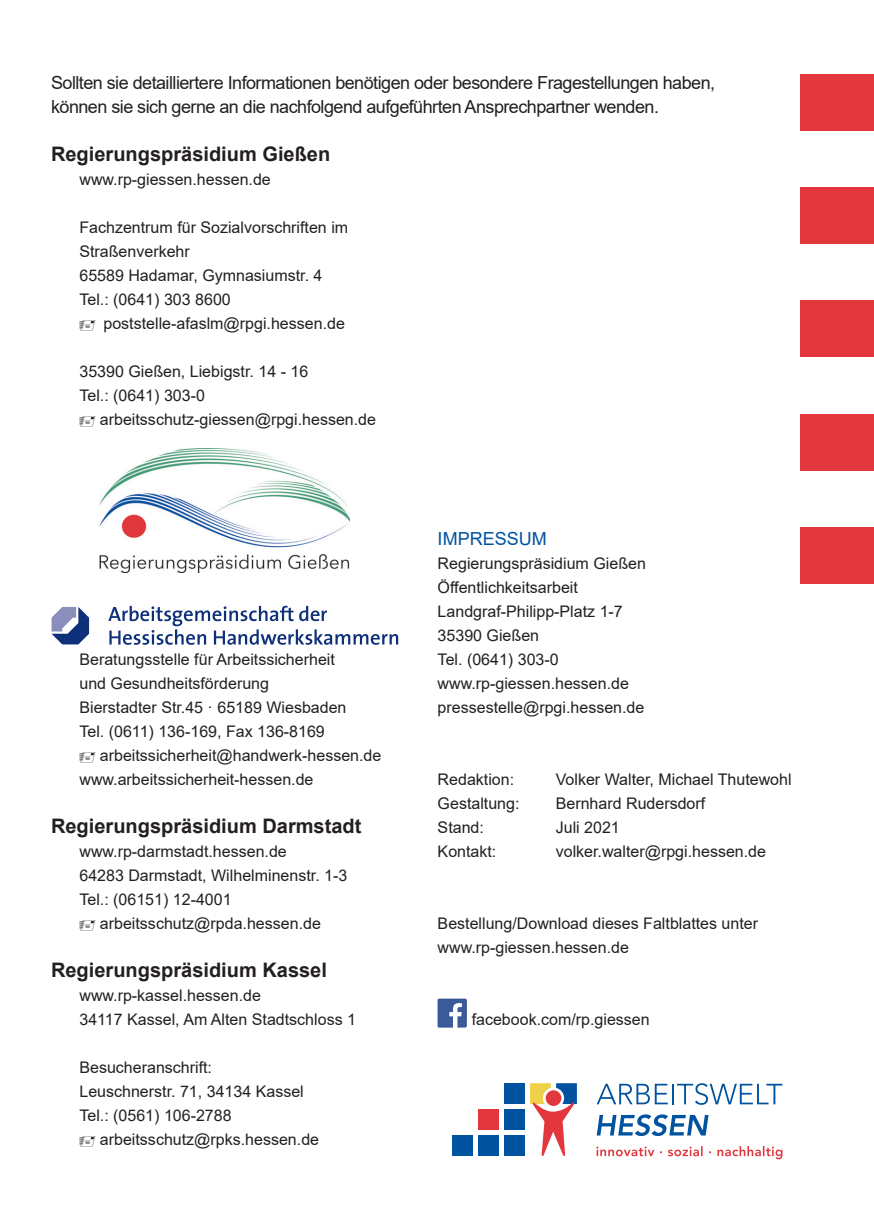
<style>
.page{position:relative;width:874px;height:1225px;background:#fff}
.page>*{position:absolute;margin:0;border:0;box-sizing:border-box;transform-origin:0 0}
.t1{font:700 20px "Arial";color:#231f20}
.t2{font:18px/24px "Arial";letter-spacing:-.03em;color:#231f20}
.t3{font:18px "Arial";color:#0153a0}
.t4{font:16px/24px "Arial";color:#231f20}
</style>
<div class="page">
<div style="left:504px;top:1083px;width:20px;height:21px;background:#0153a0"></div>
<div style="left:504px;top:1135px;width:20px;height:21px;background:#0153a0"></div>
<div style="left:478px;top:1135px;width:20px;height:21px;background:#0153a0"></div>
<div style="left:452px;top:1135px;width:20px;height:21px;background:#0153a0"></div>
<div style="left:504px;top:1109px;width:20px;height:21px;background:#0153a0"></div>
<div style="left:478px;top:1109px;width:20px;height:21px;background:#e1373d"></div>
<svg style="left:596px;top:1083px;width:71px;height:21px"></svg>
<hr style="left:671px;top:1083px;width:2px;height:21px;background:#0153a0">
<svg style="left:677px;top:1083px;width:105px;height:21px"></svg>
<svg style="left:596px;top:1114px;width:112px;height:22px"></svg>
<svg style="left:596px;top:1146px;width:186px;height:13px"></svg>
<svg style="left:530px;top:1083px;width:46px;height:73px"></svg>
<div style="left:545px;top:1090px;width:16px;height:16px;background:#e1373d;border-radius:50%"></div>
<img style="left:100px;top:448px;width:249px;height:125px">
<img style="left:437px;top:999px;width:29px;height:28px">
<svg style="left:51px;top:607px;width:38px;height:37px"></svg>
<svg style="left:108px;top:606px;width:290px;height:39px"></svg>
<div style="left:799px;top:74px;width:74px;height:56px;background:#e1373d"></div>
<div style="left:799px;top:187px;width:74px;height:57px;background:#e1373d"></div>
<div style="left:799px;top:300px;width:74px;height:57px;background:#e1373d"></div>
<div style="left:799px;top:527px;width:74px;height:57px;background:#e1373d"></div>
<div style="left:799px;top:414px;width:74px;height:57px;background:#e1373d"></div>
<p class="t2" style="left:51px;top:71px;width:665px">Sollten sie detailliertere Informationen benötigen oder besondere Fragestellungen haben, können sie sich gerne an die nachfolgend aufgeführten Ansprechpartner wenden.</p>
<p class="t1" style="left:51px;top:140px;width:280px">Regierungspräsidium Gießen</p>
<p class="t4" style="left:79px;top:167px;width:193px">www.rp-giessen.hessen.de</p>
<p class="t4" style="left:79px;top:215px;width:270px">Fachzentrum für Sozialvorschriften im<br>Straßenverkehr<br>65589 Hadamar, Gymnasiumstr. 4<br>Tel.: (0641) 303 8600</p>
<p class="t4" style="left:103px;top:311px;width:243px">poststelle-afaslm@rpgi.hessen.de</p>
<p class="t4" style="left:79px;top:359px;width:230px">35390 Gießen, Liebigstr. 14 - 16<br>Tel.: (0641) 303-0</p>
<p class="t4" style="left:100px;top:407px;width:277px">arbeitsschutz-giessen@rpgi.hessen.de</p>
<p class="t4" style="left:79px;top:647px;width:268px">Beratungsstelle für Arbeitssicherheit und Gesundheitsförderung Bierstadter Str.45 · 65189 Wiesbaden Tel. (0611) 136-169, Fax 136-8169</p>
<p class="t4" style="left:79px;top:743px;width:303px;text-indent:20px">arbeitssicherheit@handwerk-hessen.de www.arbeitssicherheit-hessen.de</p>
<p class="t1" style="left:51px;top:812px;width:312px">Regierungspräsidium Darmstadt</p>
<p class="t4" style="left:79px;top:839px;width:209px">www.rp-darmstadt.hessen.de</p>
<p class="t4" style="left:79px;top:863px;width:269px">64283 Darmstadt, Wilhelminenstr. 1-3</p>
<p class="t4" style="left:79px;top:887px;width:154px">Tel.: (06151) 12-4001</p>
<p class="t4" style="left:100px;top:911px;width:222px">arbeitsschutz@rpda.hessen.de</p>
<p class="t1" style="left:51px;top:956px;width:277px">Regierungspräsidium Kassel</p>
<p class="t4" style="left:79px;top:983px;width:278px">www.rp-kassel.hessen.de<br>34117 Kassel, Am Alten Stadtschloss 1</p>
<p class="t4" style="left:79px;top:1055px;width:226px">Besucheranschrift:<br>Leuschnerstr. 71, 34134 Kassel<br>Tel.: (0561) 106-2788</p>
<p class="t4" style="left:100px;top:1127px;width:220px">arbeitsschutz@rpks.hessen.de</p>
<p class="t3" style="left:437px;top:526px;width:111px">IMPRESSUM</p>
<p class="t4" style="left:437px;top:551px;width:210px">Regierungspräsidium Gießen<br>Öffentlichkeitsarbeit<br>Landgraf-Philipp-Platz 1-7<br>35390 Gießen<br>Tel. (0641) 303-0 www.rp-giessen.hessen.de pressestelle@rpgi.hessen.de</p>
<p class="t4" style="left:437px;top:767px;width:78px">Redaktion:</p>
<p class="t4" style="left:555px;top:767px;width:237px">Volker Walter, Michael Thutewohl</p>
<p class="t4" style="left:437px;top:791px;width:83px">Gestaltung:</p>
<p class="t4" style="left:555px;top:791px;width:151px">Bernhard Rudersdorf</p>
<p class="t4" style="left:437px;top:815px;width:48px">Stand:</p>
<p class="t4" style="left:555px;top:815px;width:66px">Juli 2021</p>
<p class="t4" style="left:437px;top:839px;width:60px">Kontakt:</p>
<p class="t4" style="left:555px;top:839px;width:212px">volker.walter@rpgi.hessen.de</p>
<p class="t4" style="left:437px;top:911px;width:322px">Bestellung/Download dieses Faltblattes unter www.rp-giessen.hessen.de</p>
<p class="t4" style="left:471px;top:1007px;width:179px">facebook.com/rp.giessen</p>
</div>
